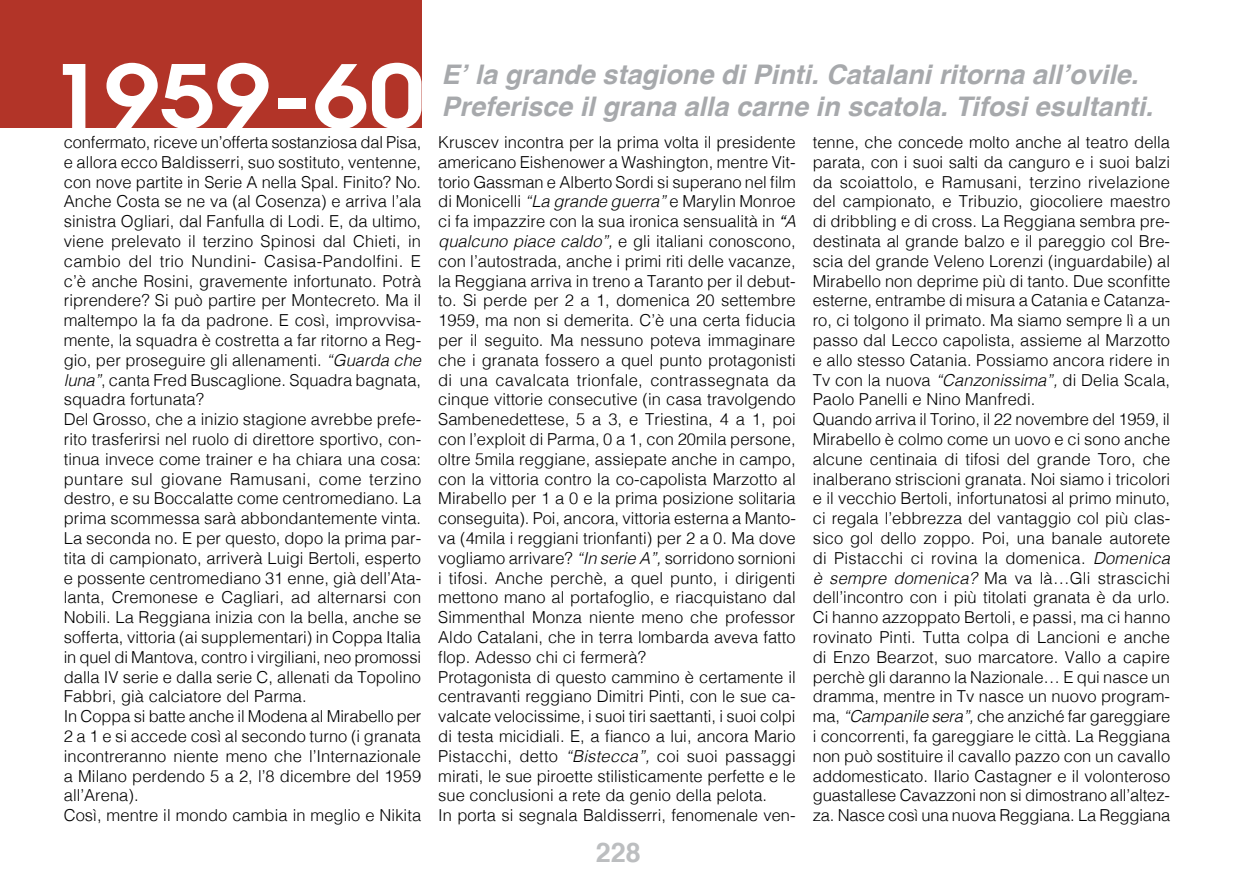
<style>
.page{position:relative;width:1234px;height:893px;background:#fff}
.page>*{position:absolute;margin:0;border:0;box-sizing:border-box;transform-origin:0 0}
.t1{font:600 86.55px "Avant Garde";letter-spacing:-.005em;color:#fff;scale:1.15 1}
.t2{font:italic 700 27px/32.4px "Helvetica";color:#a7a9ac}
.t3{font:700 27px "Helvetica";color:#bcbec0}
.t4{font:300 16.5px/19.8px "Helvetica";letter-spacing:.005em;color:#000}
.s1{font-style:italic}
.s2{font-weight:400;font-style:italic}
</style>
<div class="page">
<div style="left:0;top:0;width:421px;height:127px;background:#b23428"></div>
<h1 class="t1" style="left:49px;top:40px;width:328px">1959-60</h1>
<p class="t4" style="left:64px;top:131px;width:359px">confermato, riceve un’offerta sostanziosa dal Pisa, e allora ecco Baldisserri, suo sostituto, ventenne, con nove partite in Serie A nella Spal. Finito? No.<br>Anche Costa se ne va (al Cosenza) e arriva l’ala sinistra Ogliari, dal Fanfulla di Lodi. E, da ultimo, viene prelevato il terzino Spinosi dal Chieti, in cambio del trio Nundini- Casisa-Pandolfini. E c’è anche Rosini, gravemente infortunato. Potrà riprendere? Si può partire per Montecreto. Ma il maltempo la fa da padrone. E così, improvvisa&shy;mente, la squadra è costretta a far ritorno a Reg&shy;gio, per proseguire gli allenamenti. <span class="s1">“Guarda che luna”</span>, canta Fred Buscaglione. Squadra bagnata, squadra fortunata?<br>Del Grosso, che a inizio stagione avrebbe prefe&shy;rito trasferirsi nel ruolo di direttore sportivo, con&shy;tinua invece come trainer e ha chiara una cosa: puntare sul giovane Ramusani, come terzino destro, e su Boccalatte come centromediano. La prima scommessa sarà abbondantemente vinta.<br>La seconda no. E per questo, dopo la prima par&shy;tita di campionato, arriverà Luigi Bertoli, esperto e possente centromediano 31 enne, già dell’Ata&shy;lanta, Cremonese e Cagliari, ad alternarsi con Nobili. La Reggiana inizia con la bella, anche se sofferta, vittoria (ai supplementari) in Coppa Italia in quel di Mantova, contro i virgiliani, neo promossi dalla IV serie e dalla serie C, allenati da Topolino Fabbri, già calciatore del Parma.<br>In Coppa si batte anche il Modena al Mirabello per 2 a 1 e si accede così al secondo turno (i granata incontreranno niente meno che l’Internazionale a Milano perdendo 5 a 2, l’8 dicembre del 1959 all’Arena).<br>Così, mentre il mondo cambia in meglio e Nikita</p>
<p class="t4" style="left:438px;top:131px;width:359px">Kruscev incontra per la prima volta il presidente americano Eishenower a Washington, mentre Vit&shy;torio Gassman e Alberto Sordi si superano nel film di Monicelli <span class="s1">“La grande guerra”</span> e Marylin Monroe ci fa impazzire con la sua ironica sensualità in <span class="s2">“</span><span class="s1">A qualcuno piace caldo”,</span> e gli italiani conoscono, con l’autostrada, anche i primi riti delle vacanze, la Reggiana arriva in treno a Taranto per il debut&shy;to. Si perde per 2 a 1, domenica 20 settembre 1959, ma non si demerita. C’è una certa fiducia per il seguito. Ma nessuno poteva immaginare che i granata fossero a quel punto protagonisti di una cavalcata trionfale, contrassegnata da cinque vittorie consecutive (in casa travolgendo Sambenedettese, 5 a 3, e Triestina, 4 a 1, poi con l’exploit di Parma, 0 a 1, con 20mila persone, oltre 5mila reggiane, assiepate anche in campo, con la vittoria contro la co-capolista Marzotto al Mirabello per 1 a 0 e la prima posizione solitaria conseguita). Poi, ancora, vittoria esterna a Manto&shy;va (4mila i reggiani trionfanti) per 2 a 0. Ma dove vogliamo arrivare? <span class="s1">“In serie A”,</span> sorridono sornioni i tifosi. Anche perchè, a quel punto, i dirigenti mettono mano al portafoglio, e riacquistano dal Simmenthal Monza niente meno che professor Aldo Catalani, che in terra lombarda aveva fatto flop. Adesso chi ci fermerà?<br>Protagonista di questo cammino è certamente il centravanti reggiano Dimitri Pinti, con le sue ca&shy;valcate velocissime, i suoi tiri saettanti, i suoi colpi di testa micidiali. E, a fianco a lui, ancora Mario Pistacchi, detto <span class="s1">“Bistecca”,</span> coi suoi passaggi mirati, le sue piroette stilisticamente perfette e le sue conclusioni a rete da genio della pelota.<br>In porta si segnala Baldisserri, fenomenale ven-</p>
<p class="t4" style="left:812px;top:131px;width:359px">tenne, che concede molto anche al teatro della parata, con i suoi salti da canguro e i suoi balzi da scoiattolo, e Ramusani, terzino rivelazione del campionato, e Tribuzio, giocoliere maestro di dribbling e di cross. La Reggiana sembra pre&shy;destinata al grande balzo e il pareggio col Bre&shy;scia del grande Veleno Lorenzi (inguardabile) al Mirabello non deprime più di tanto. Due sconfitte esterne, entrambe di misura a Catania e Catanza&shy;ro, ci tolgono il primato. Ma siamo sempre lì a un passo dal Lecco capolista, assieme al Marzotto e allo stesso Catania. Possiamo ancora ridere in Tv con la nuova <span class="s1">“Canzonissima”,</span> di Delia Scala, Paolo Panelli e Nino Manfredi.<br>Quando arriva il Torino, il 22 novembre del 1959, il Mirabello è colmo come un uovo e ci sono anche alcune centinaia di tifosi del grande Toro, che inalberano striscioni granata. Noi siamo i tricolori e il vecchio Bertoli, infortunatosi al primo minuto, ci regala l’ebbrezza del vantaggio col più clas&shy;sico gol dello zoppo. Poi, una banale autorete di Pistacchi ci rovina la domenica. <span class="s1">Domenica è sempre domenica?</span> Ma va là…Gli strascichi dell’incontro con i più titolati granata è da urlo.<br>Ci hanno azzoppato Bertoli, e passi, ma ci hanno rovinato Pinti. Tutta colpa di Lancioni e anche di Enzo Bearzot, suo marcatore. Vallo a capire perchè gli daranno la Nazionale… E qui nasce un dramma, mentre in Tv nasce un nuovo program&shy;ma, <span class="s1">“Campanile sera”,</span> che anziché far gareggiare i concorrenti, fa gareggiare le città. La Reggiana non può sostituire il cavallo pazzo con un cavallo addomesticato. Ilario Castagner e il volonteroso guastallese Cavazzoni non si dimostrano all’altez&shy;za. Nasce così una nuova Reggiana. La Reggiana</p>
<h2 class="t2" style="left:441px;top:59px;width:712px">Eʼ la grande stagione di Pinti. Catalani ritorna allʼovile.<br>Preferisce il grana alla carne in scatola. Tifosi esultanti.</h2>
<h2 class="t3" style="left:595px;top:831px;width:47px">228</h2>
</div>
